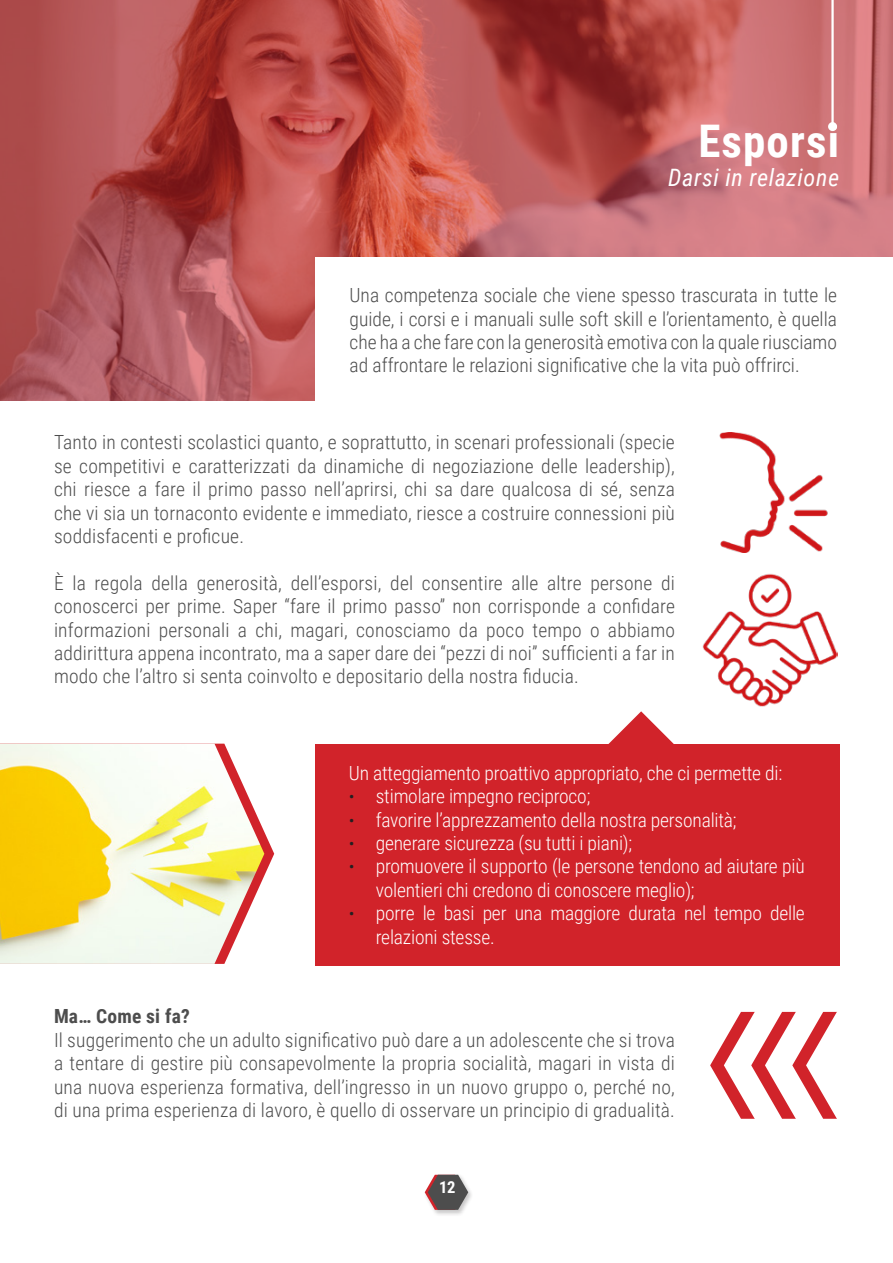
<style>
.page{position:relative;width:893px;height:1263px;background:#fff}
.page>*{position:absolute;margin:0;border:0;box-sizing:border-box;transform-origin:0 0}
.t1{font:700 45px "Roboto Condensed";letter-spacing:.025em;color:#fff}
.t2{font:italic 24px "Roboto Condensed";letter-spacing:.025em;color:#fff}
.t3{font:300 19.5px/23.4px "Roboto Condensed";letter-spacing:.01em;color:#4d4d4d;text-align:justify}
.t4{font:300 19.5px/23.4px "Roboto Condensed";letter-spacing:-.01em;color:#fff}
.t5{font:700 19.5px "Roboto Condensed";letter-spacing:.01em;color:#4d4d4d}
.t6{font:700 16.5px "Roboto Condensed";color:#fff}
.s1{font-size:18px;color:#231f20}
</style>
<div class="page">
<div style="left:423px;top:1173px;width:51px;height:43px;background:#231f20;opacity:.25"></div>
<svg style="left:425px;top:1175px;width:43px;height:35px;background:#7b6e6f"></svg>
<svg style="left:264px;top:831px;width:10px;height:45px"></svg>
<img style="left:0;top:744px;width:264px;height:220px">
<svg style="left:0;top:0;width:893px;height:400px;background:#b95757"></svg>
<hr style="left:831px;top:0;width:3px;height:127px;background:#fff">
<div style="left:828px;top:122px;width:9px;height:9px;background:#fff;border-radius:50%"></div>
<div style="left:316px;top:257px;width:577px;height:148px;background:#fff"></div>
<svg style="left:608px;top:711px;width:66px;height:33px"></svg>
<div style="left:315px;top:744px;width:524px;height:221px;background:#d1232a"></div>
<svg style="left:710px;top:1011px;width:127px;height:108px"></svg>
<img style="left:702px;top:574px;width:135px;height:133px">
<img style="left:719px;top:432px;width:109px;height:120px">
<p class="t1" style="left:698px;top:109px;width:142px">Esporsi</p>
<p class="t2" style="left:668px;top:160px;width:172px">Darsi in relazione</p>
<p class="t3" style="left:350px;top:283px;width:489px">Una competenza sociale che viene spesso trascurata in tutte le guide, i corsi e i manuali sulle soft skill e l’orientamento, è quella che ha a che fare con la generosità emotiva con la quale riusciamo ad affrontare le relazioni significative che la vita può offrirci.</p>
<p class="t3" style="left:54px;top:430px;width:622px">Tanto in contesti scolastici quanto, e soprattutto, in scenari professionali (specie se competitivi e caratterizzati da dinamiche di negoziazione delle leadership), chi riesce a fare il primo passo nell’aprirsi, chi sa dare qualcosa di sé, senza che vi sia un tornaconto evidente e immediato, riesce a costruire connessioni più soddisfacenti e proficue.</p>
<p class="t3" style="left:54px;top:570px;width:622px">È la regola della generosità, dell’esporsi, del consentire alle altre persone di conoscerci per prime. Saper “fare il primo passo” non corrisponde a confidare informazioni personali a chi, magari, conosciamo da poco tempo o abbiamo addirittura appena incontrato, ma a saper dare dei “pezzi di noi” sufficienti a far in modo che l’altro si senta coinvolto e depositario della nostra fiducia.</p>
<p class="t4" style="left:349px;top:760px;width:435px">Un atteggiamento proattivo appropriato, che ci permette di:</p>
<p class="t4" style="left:349px;top:784px;width:243px"><span class="s1">•</span> stimolare impegno reciproco;</p>
<p class="t4" style="left:349px;top:807px;width:389px"><span class="s1">•</span> favorire l’apprezzamento della nostra personalità;</p>
<p class="t4" style="left:349px;top:830px;width:285px"><span class="s1">•</span> generare sicurezza (su tutti i piani);</p>
<p class="t4" style="left:376px;top:854px;width:431px;text-indent:-27px"><span class="s1">•</span> promuovere il supporto (le persone tendono ad aiutare più volentieri chi credono di conoscere meglio);</p>
<p class="t4" style="left:376px;top:901px;width:431px;text-indent:-27px"><span class="s1">•</span> porre le basi per una maggiore durata nel tempo delle relazioni stesse.</p>
<p class="t5" style="left:54px;top:1003px;width:137px">Ma… Come si fa?</p>
<p class="t3" style="left:54px;top:1027px;width:622px">Il suggerimento che un adulto significativo può dare a un adolescente che si trova a tentare di gestire più consapevolmente la propria socialità, magari in vista di una nuova esperienza formativa, dell’ingresso in un nuovo gruppo o, perché no, di una prima esperienza di lavoro, è quello di osservare un principio di gradualità.</p>
<p class="t6" style="left:439px;top:1176px;width:18px">12</p>
</div>
